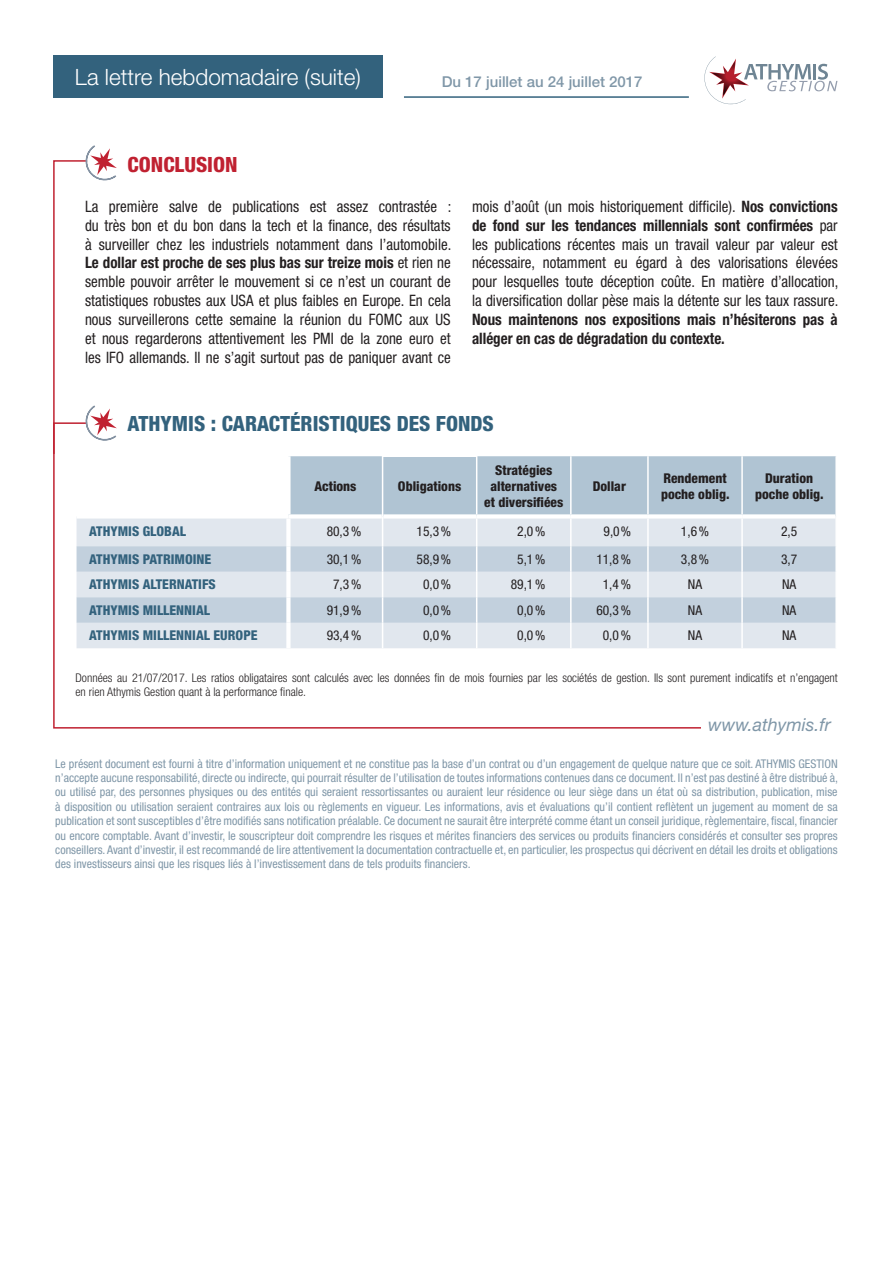
<style>
.page{position:relative;width:893px;height:1263px;background:#fff}
.page>*{position:absolute;margin:0;border:0;box-sizing:border-box;transform-origin:0 0}
.t1{font:300 22.5px "Helvetica Neue LT Std";color:#fff}
.t2{font:800 condensed 21px "Helvetica Neue LT Std";color:#33627d}
.t3{font:800 condensed 21px "Helvetica Neue LT Std";color:#c02131}
.t4{font:italic 18px "Helvetica Neue LT Std";color:#8097a8}
.t5{font:condensed 15.75px/18.9px "Helvetica Neue LT Std";color:#231f20;text-align:justify;scale:.95 1}
.t6{font:500 15px "Helvetica Neue LT Std";color:#8097a8}
.t7{font:condensed 13.5px "Helvetica Neue LT Std";color:#231f20}
.t8{font:800 condensed 13.5px/16.2px "Helvetica Neue LT Std";color:#231f20}
.t9{font:800 condensed 13.5px "Helvetica Neue LT Std";color:#33627d}
.t10{font:condensed 12px/14.4px "Helvetica Neue LT Std";color:#8097a8;text-align:justify}
.t11{font:300 condensed 12px/14.4px "Helvetica Neue LT Std";color:#231f20}
.s1{font-weight:700}
</style>
<div class="page">
<div style="left:53px;top:55px;width:330px;height:43px;background:#33627d"></div>
<hr style="left:404px;top:96px;width:285px;height:2px;background:#33627d">
<svg style="left:53px;top:455px;width:648px;height:274px"></svg>
<svg style="left:53px;top:145px;width:64px;height:310px"></svg>
<div style="left:77px;top:518px;width:209px;height:130px;background:#e1e7ee"></div>
<svg style="left:77px;top:546px;width:209px;height:77px;background:#ccd7e2"></svg>
<hr style="left:77px;top:514px;width:211px;height:4px;background:#fff">
<div style="left:286px;top:456px;width:5px;height:58px;background:#fff"></div>
<div style="left:286px;top:518px;width:5px;height:28px;background:#fff"></div>
<div style="left:286px;top:546px;width:5px;height:26px;background:#fff"></div>
<div style="left:286px;top:572px;width:5px;height:25px;background:#fff"></div>
<div style="left:286px;top:597px;width:5px;height:26px;background:#fff"></div>
<div style="left:286px;top:623px;width:5px;height:25px;background:#fff"></div>
<hr style="left:382px;top:455px;width:95px;height:2px;background:#fff">
<svg style="left:288px;top:456px;width:548px;height:192px;background:#cbd7e2"></svg>
<hr style="left:835px;top:623px;width:2px;height:25px;background:#fff">
<svg style="left:704px;top:56px;width:133px;height:49px"></svg>
<div style="left:749px;top:94px;width:97px;height:11px;background:#fff"></div>
<p class="t1" style="left:75px;top:63px;width:287px">La lettre hebdomadaire (suite)</p>
<p class="t6" style="left:442px;top:73px;width:202px">Du 17 juillet au 24 juillet 2017</p>
<p class="t3" style="left:128px;top:152px;width:112px">CONCLUSION</p>
<p class="t5" style="left:85px;top:197px;width:387px">La première salve de publications est assez contrastée : du très bon et du bon dans la tech et la finance, des résultats à surveiller chez les industriels notamment dans l’automobile.<br><span class="s1">Le dollar est proche de ses plus bas sur treize mois</span> et rien ne semble pouvoir arrêter le mouvement si ce n’est un courant de statistiques robustes aux USA et plus faibles en Europe. En cela nous surveillerons cette semaine la réunion du FOMC aux US et nous regarderons attentivement les PMI de la zone euro et les IFO allemands. Il ne s’agit surtout pas de paniquer avant ce</p>
<p class="t5" style="left:472px;top:197px;width:387px">mois d’août (un mois historiquement difficile). <span class="s1">Nos convictions de fond sur les tendances millennials sont confirmées</span> par les publications récentes mais un travail valeur par valeur est nécessaire, notamment eu égard à des valorisations élevées pour lesquelles toute déception coûte. En matière d’allocation, la diversification dollar pèse mais la détente sur les taux rassure.<br><span class="s1">Nous maintenons nos expositions mais n’hésiterons pas à alléger en cas de dégradation du contexte.</span></p>
<p class="t2" style="left:128px;top:410px;width:368px">ATHYMIS : CARACTÉRISTIQUES DES FONDS</p>
<p class="t8" style="left:314px;top:478px;width:44px">Actions</p>
<p class="t8" style="left:398px;top:478px;width:65px">Obligations</p>
<p class="t8" style="left:495px;top:462px;width:59px">Stratégies</p>
<p class="t8" style="left:490px;top:478px;width:68px">alternatives</p>
<p class="t8" style="left:484px;top:494px;width:81px">et diversifiées</p>
<p class="t8" style="left:593px;top:478px;width:35px">Dollar</p>
<p class="t8" style="left:661px;top:470px;width:70px">Rendement poche oblig.</p>
<p class="t8" style="left:755px;top:470px;width:70px;text-align:center">Duration poche oblig.</p>
<p class="t9" style="left:89px;top:523px;width:98px">ATHYMIS GLOBAL</p>
<p class="t7" style="left:327px;top:524px;width:36px">80,3%</p>
<p class="t7" style="left:417px;top:524px;width:36px">15,3%</p>
<p class="t7" style="left:517px;top:524px;width:30px">2,0%</p>
<p class="t7" style="left:603px;top:524px;width:29px">9,0%</p>
<p class="t7" style="left:681px;top:524px;width:30px">1,6%</p>
<p class="t7" style="left:781px;top:524px;width:18px">2,5</p>
<p class="t9" style="left:89px;top:551px;width:123px">ATHYMIS PATRIMOINE</p>
<p class="t7" style="left:327px;top:551px;width:36px">30,1%</p>
<p class="t7" style="left:417px;top:551px;width:36px">58,9%</p>
<p class="t7" style="left:517px;top:551px;width:30px">5,1%</p>
<p class="t7" style="left:596px;top:551px;width:36px">11,8%</p>
<p class="t7" style="left:681px;top:551px;width:30px">3,8%</p>
<p class="t7" style="left:781px;top:551px;width:18px">3,7</p>
<p class="t9" style="left:89px;top:576px;width:128px">ATHYMIS ALTERNATIFS</p>
<p class="t7" style="left:333px;top:577px;width:30px">7,3%</p>
<p class="t7" style="left:423px;top:577px;width:30px">0,0%</p>
<p class="t7" style="left:511px;top:577px;width:36px">89,1%</p>
<p class="t7" style="left:603px;top:577px;width:30px">1,4%</p>
<p class="t7" style="left:688px;top:577px;width:16px">NA</p>
<p class="t7" style="left:782px;top:577px;width:16px">NA</p>
<p class="t9" style="left:89px;top:602px;width:122px">ATHYMIS MILLENNIAL</p>
<p class="t7" style="left:327px;top:602px;width:36px">91,9%</p>
<p class="t7" style="left:423px;top:602px;width:30px">0,0%</p>
<p class="t7" style="left:517px;top:602px;width:30px">0,0%</p>
<p class="t7" style="left:596px;top:602px;width:36px">60,3%</p>
<p class="t7" style="left:688px;top:602px;width:16px">NA</p>
<p class="t7" style="left:782px;top:602px;width:16px">NA</p>
<p class="t9" style="left:89px;top:627px;width:170px">ATHYMIS MILLENNIAL EUROPE</p>
<p class="t7" style="left:327px;top:628px;width:36px">93,4%</p>
<p class="t7" style="left:423px;top:628px;width:30px">0,0%</p>
<p class="t7" style="left:517px;top:628px;width:30px">0,0%</p>
<p class="t7" style="left:603px;top:628px;width:30px">0,0%</p>
<p class="t7" style="left:688px;top:628px;width:16px">NA</p>
<p class="t7" style="left:782px;top:628px;width:16px">NA</p>
<p class="t11" style="left:75px;top:670px;width:764px">Données au 21/07/2017. Les ratios obligataires sont calculés avec les données fin de mois fournies par les sociétés de gestion. Ils sont purement indicatifs et n’engagent en rien Athymis Gestion quant à la performance finale.</p>
<p class="t4" style="left:708px;top:714px;width:124px">www.athymis.fr</p>
<p class="t10" style="left:55px;top:756px;width:784px">Le présent document est fourni à titre d’information uniquement et ne constitue pas la base d’un contrat ou d’un engagement de quelque nature que ce soit. ATHYMIS GESTION n’accepte aucune responsabilité, directe ou indirecte, qui pourrait résulter de l’utilisation de toutes informations contenues dans ce document. Il n’est pas destiné à être distribué à, ou utilisé par, des personnes physiques ou des entités qui seraient ressortissantes ou auraient leur résidence ou leur siège dans un état où sa distribution, publication, mise à disposition ou utilisation seraient contraires aux lois ou règlements en vigueur. Les informations, avis et évaluations qu’il contient reflètent un jugement au moment de sa publication et sont susceptibles d’être modifiés sans notification préalable. Ce document ne saurait être interprété comme étant un conseil juridique, règlementaire, fiscal, financier ou encore comptable. Avant d’investir, le souscripteur doit comprendre les risques et mérites financiers des services ou produits financiers considérés et consulter ses propres conseillers. Avant d’investir, il est recommandé de lire attentivement la documentation contractuelle et, en particulier, les prospectus qui décrivent en détail les droits et obligations des investisseurs ainsi que les risques liés à l’investissement dans de tels produits financiers.</p>
</div>
